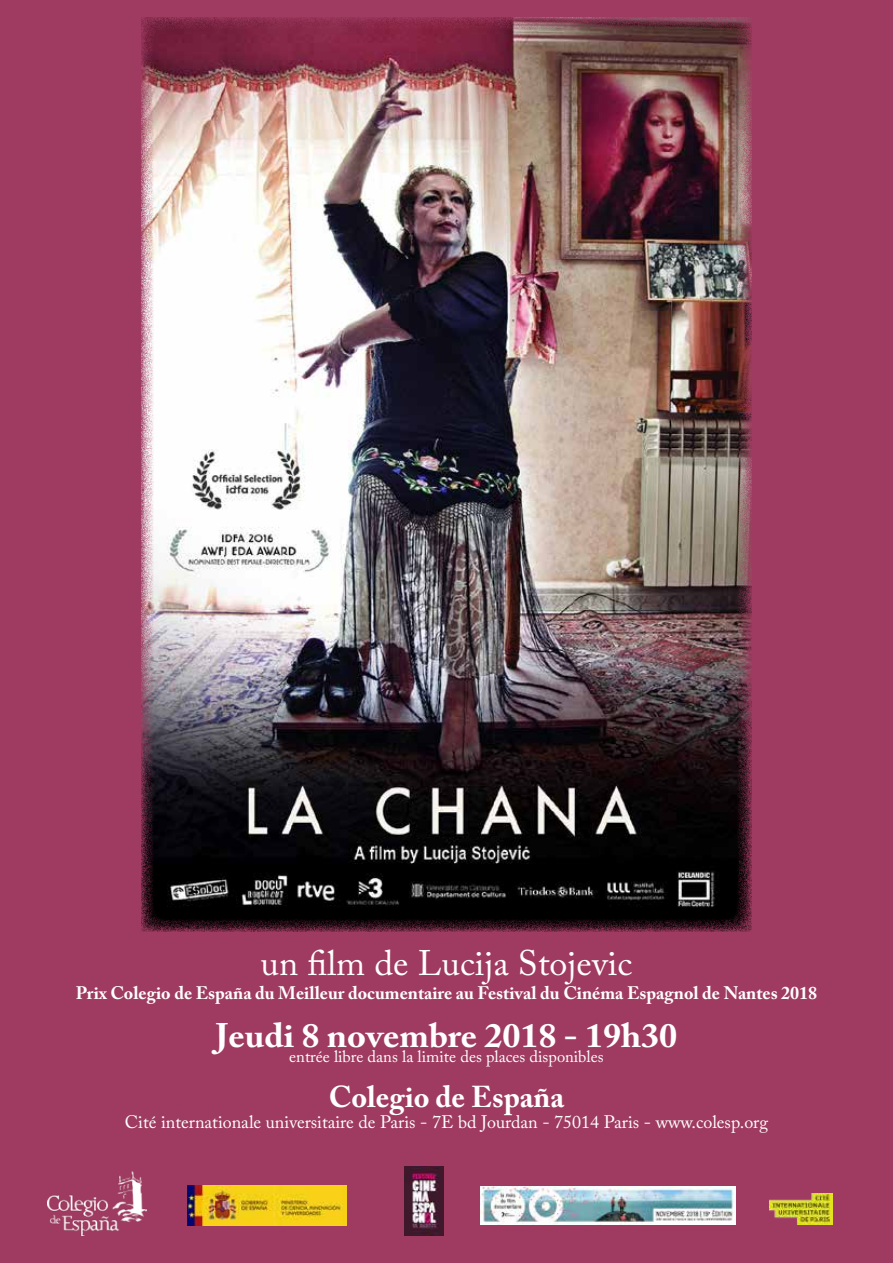
<style>
.page{position:relative;width:893px;height:1263px;background:#9f3b60}
.page>*{position:absolute;margin:0;border:0;box-sizing:border-box;transform-origin:0 0}
.t1{font:35.25px "Adobe Caslon Pro";color:#fff}
.t2{font:700 33.9px "Adobe Caslon Pro";color:#fff;scale:1.06 1}
.t3{font:700 30px "Adobe Caslon Pro";color:#fff}
.t4{font:700 18px "Adobe Caslon Pro";color:#fff}
.t5{font:18px "Adobe Caslon Pro";color:#fff}
.t6{font:16.5px "Adobe Caslon Pro";color:#fff}
</style>
<div class="page">
<img style="left:141px;top:17px;width:611px;height:914px">
<img style="left:48px;top:1171px;width:99px;height:64px">
<img style="left:187px;top:1185px;width:160px;height:40px">
<img style="left:404px;top:1166px;width:39px;height:69px">
<img style="left:480px;top:1186px;width:255px;height:38px">
<img style="left:770px;top:1194px;width:63px;height:30px">
<h1 class="t1" style="left:261px;top:942px;width:373px">un film de Lucija Stojevic</h1>
<p class="t4" style="left:76px;top:982px;width:743px">Prix Colegio de España du Meilleur documentaire au Festival du Cinéma Espagnol de Nantes 2018</p>
<h2 class="t2" style="left:216px;top:1016px;width:437px">Jeudi 8 novembre 2018 - 19h30</h2>
<p class="t6" style="left:289px;top:1047px;width:316px">entrée libre dans la limite des places disponibles</p>
<h3 class="t3" style="left:329px;top:1079px;width:237px">Colegio de España</h3>
<p class="t5" style="left:125px;top:1111px;width:645px">Cité internationale universitaire de Paris - 7E bd Jourdan - 75014 Paris - www.colesp.org</p>
</div>
